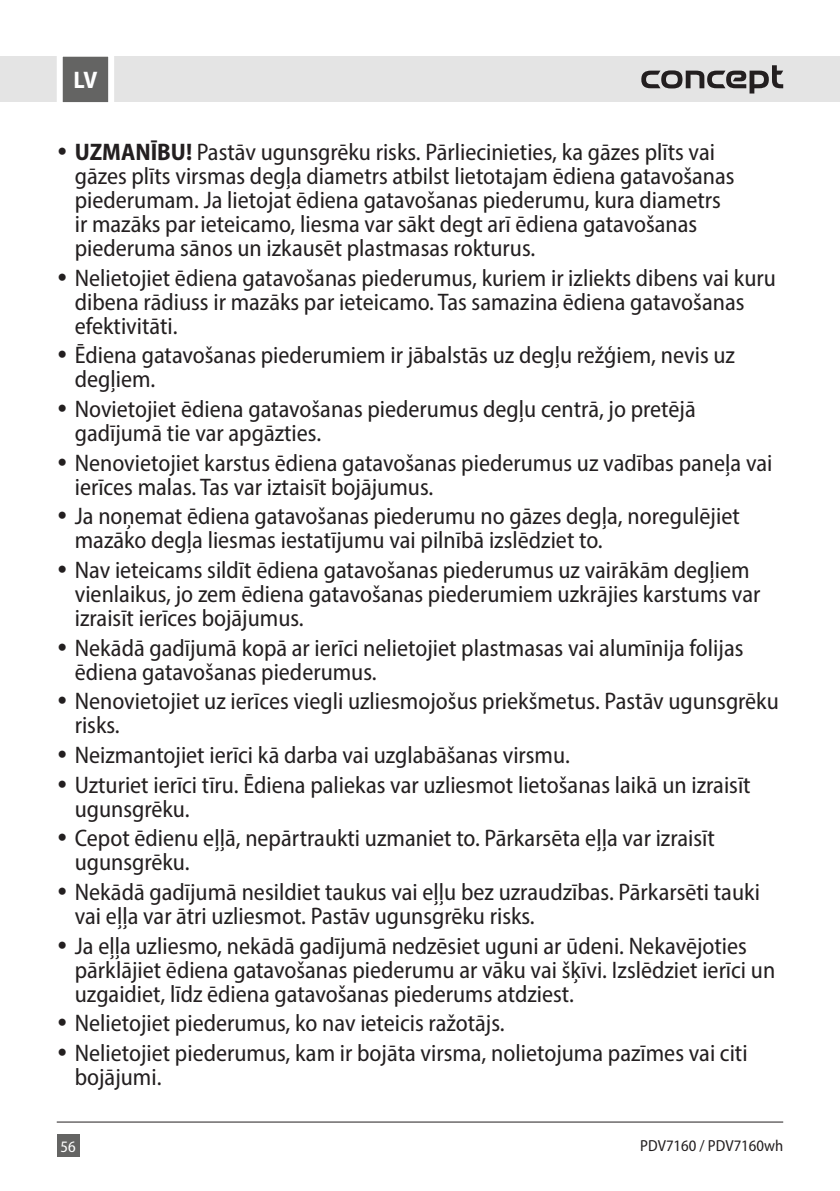
<style>
.page{position:relative;width:840px;height:1191px;background:#fff}
.page>*{position:absolute;margin:0;border:0;box-sizing:border-box;transform-origin:0 0}
.t1{font:semi-condensed 24px/24px "Myriad Pro";color:#231f20}
.t2{font:700 semi-condensed 24px "Myriad Pro";color:#fff}
.t3{font:semi-condensed 16px "Myriad Pro";color:#231f20}
.t4{font:semi-condensed 16px "Myriad Pro";color:#fff}
.s1{font-weight:700}
</style>
<div class="page">
<div style="left:0;top:57px;width:839px;height:45px;background:#e4e4e4"></div>
<div style="left:57px;top:1134px;width:22px;height:23px;background:#646463"></div>
<svg style="left:54px;top:56px;width:63px;height:47px;background:#909090"></svg>
<hr style="left:57px;top:1121px;width:725px;height:1px;background:#231f20">
<svg style="left:641px;top:65px;width:141px;height:28px"></svg>
<p class="t2" style="left:73px;top:65px;width:25px">LV</p>
<p class="t1" style="left:75px;top:139px;width:661px"><span class="s1">UZMANĪBU!</span> Pastāv ugunsgrēku risks. Pārliecinieties, ka gāzes plīts vai gāzes plīts virsmas degļa diametrs atbilst lietotajam ēdiena gatavošanas piederumam. Ja lietojat ēdiena gatavošanas piederumu, kura diametrs ir mazāks par ieteicamo, liesma var sākt degt arī ēdiena gatavošanas piederuma sānos un izkausēt plastmasas rokturus.</p>
<p class="t1" style="left:75px;top:265px;width:702px">Nelietojiet ēdiena gatavošanas piederumus, kuriem ir izliekts dibens vai kuru dibena rādiuss ir mazāks par ieteicamo. Tas samazina ēdiena gatavošanas efektivitāti.</p>
<p class="t1" style="left:75px;top:343px;width:661px">Ēdiena gatavošanas piederumiem ir jābalstās uz degļu režģiem, nevis uz degļiem.</p>
<p class="t1" style="left:75px;top:396px;width:622px">Novietojiet ēdiena gatavošanas piederumus degļu centrā, jo pretējā gadījumā tie var apgāzties.</p>
<p class="t1" style="left:75px;top:450px;width:698px">Nenovietojiet karstus ēdiena gatavošanas piederumus uz vadības paneļa vai ierīces malas. Tas var iztaisīt bojājumus.</p>
<p class="t1" style="left:75px;top:504px;width:666px">Ja noņemat ēdiena gatavošanas piederumu no gāzes degļa, noregulējiet mazāko degļa liesmas iestatījumu vai pilnībā izslēdziet to.</p>
<p class="t1" style="left:75px;top:557px;width:686px">Nav ieteicams sildīt ēdiena gatavošanas piederumus uz vairākām degļiem vienlaikus, jo zem ēdiena gatavošanas piederumiem uzkrājies karstums var izraisīt ierīces bojājumus.</p>
<p class="t1" style="left:75px;top:635px;width:669px">Nekādā gadījumā kopā ar ierīci nelietojiet plastmasas vai alumīnija folijas ēdiena gatavošanas piederumus.</p>
<p class="t1" style="left:75px;top:689px;width:705px">Nenovietojiet uz ierīces viegli uzliesmojošus priekšmetus. Pastāv ugunsgrēku risks.</p>
<p class="t1" style="left:75px;top:740px;width:677px;line-height:29.6px">Neizmantojiet ierīci kā darba vai uzglabāšanas virsmu.<br>Uzturiet ierīci tīru. Ēdiena paliekas var uzliesmot lietošanas laikā un izraisīt</p>
<p class="t1" style="left:75px;top:793px;width:641px;line-height:29.6px">ugunsgrēku.<br>Cepot ēdienu eļļā, nepārtraukti uzmaniet to. Pārkarsēta eļļa var izraisīt</p>
<p class="t1" style="left:75px;top:847px;width:686px;line-height:29.6px">ugunsgrēku.<br>Nekādā gadījumā nesildiet taukus vai eļļu bez uzraudzības. Pārkarsēti tauki</p>
<p class="t1" style="left:75px;top:901px;width:673px;line-height:29.6px">vai eļļa var ātri uzliesmot. Pastāv ugunsgrēku risks.<br>Ja eļļa uzliesmo, nekādā gadījumā nedzēsiet uguni ar ūdeni. Nekavējoties</p>
<p class="t1" style="left:75px;top:957px;width:701px">pārklājiet ēdiena gatavošanas piederumu ar vāku vai šķīvi. Izslēdziet ierīci un uzgaidiet, līdz ēdiena gatavošanas piederums atdziest.</p>
<p class="t1" style="left:75px;top:1008px;width:674px;line-height:29.6px">Nelietojiet piederumus, ko nav ieteicis ražotājs.<br>Nelietojiet piederumus, kam ir bojāta virsma, nolietojuma pazīmes vai citi</p>
<p class="t1" style="left:75px;top:1064px;width:88px">bojājumi.</p>
<p class="t4" style="left:60px;top:1136px;width:17px">56</p>
<p class="t3" style="left:640px;top:1135px;width:144px">PDV7160 / PDV7160wh</p>
</div>
